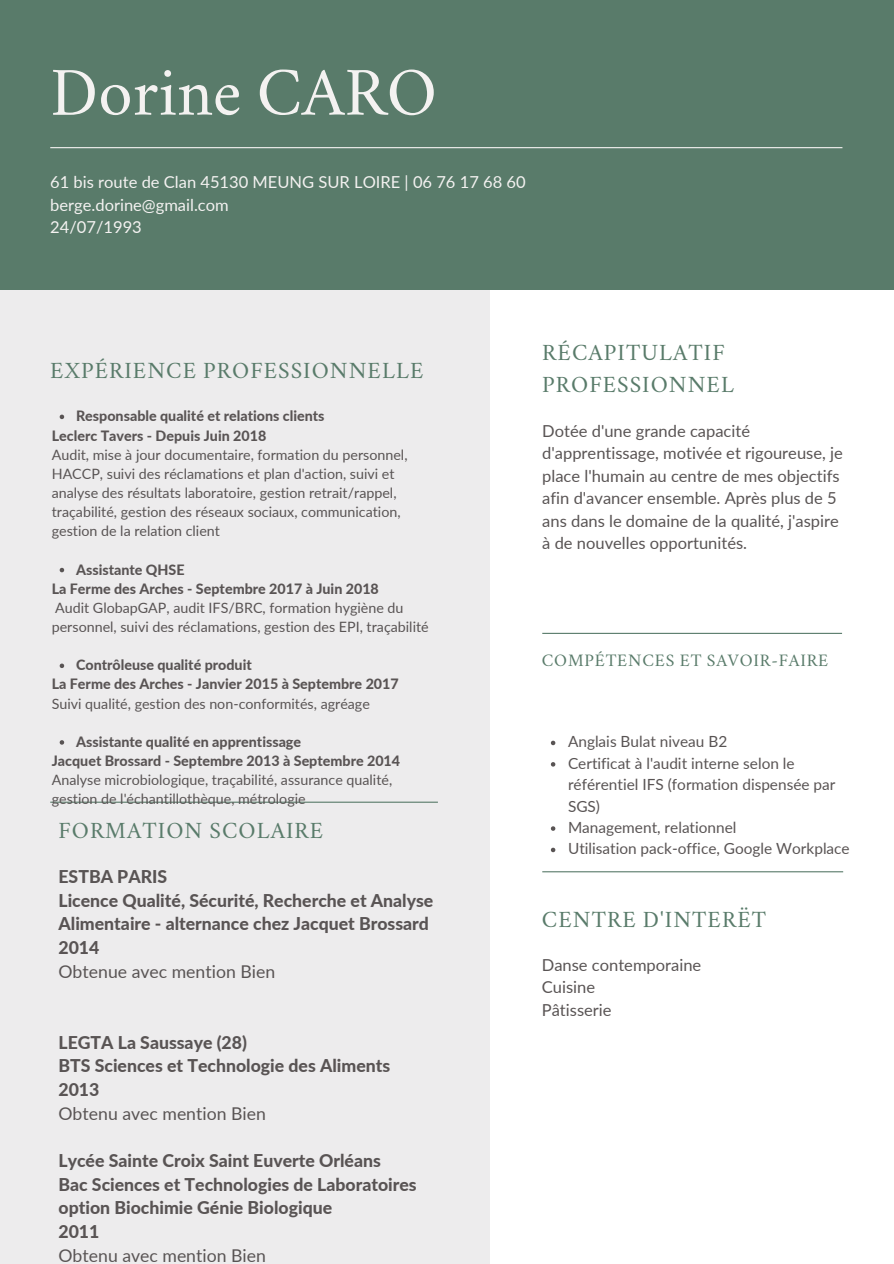
<style>
.page{position:relative;width:894px;height:1264px;background:#fff}
.page>*{position:absolute;margin:0;border:0;box-sizing:border-box;transform-origin:0 0}
.t1{font:67.5px "Crimson";color:#f4f2f1}
.t2{font:22.95px/31.5px "Crimson";letter-spacing:.045em;color:#597b6a}
.t3{font:800 17.7px/23.7px "Lato";color:#595454}
.t4{font:17.7px "Lato";color:#595454}
.t5{font:17.25px "Crimson";letter-spacing:.045em;color:#597b6a}
.t6{font:16.5px/22.5px "Lato";color:#595454}
.t7{font:16.5px "Lato";color:#f4f2f1}
.t8{font:15.45px/21.5px "Lato";color:#595454}
.t9{font:14.25px/19.2px "Lato";color:#595454}
.t10{font:800 14.25px "Lato";color:#595454}
</style>
<div class="page">
<div style="left:0;top:278px;width:489px;height:985px;background:#edeced"></div>
<div style="left:0;top:0;width:893px;height:290px;background:#597b6a"></div>
<hr style="left:50px;top:147px;width:792px;height:1px;background:#f4f2f1">
<hr style="left:542px;top:871px;width:300px;height:1px;background:#597b6a">
<hr style="left:542px;top:633px;width:299px;height:1px;background:#597b6a">
<svg style="left:550px;top:740px;width:5px;height:5px"></svg>
<svg style="left:550px;top:762px;width:5px;height:4px"></svg>
<svg style="left:550px;top:826px;width:5px;height:4px"></svg>
<svg style="left:550px;top:847px;width:5px;height:5px"></svg>
<hr style="left:50px;top:801px;width:388px;height:1px;background:#597b6a">
<svg style="left:60px;top:414px;width:4px;height:5px"></svg>
<svg style="left:60px;top:568px;width:4px;height:4px"></svg>
<svg style="left:60px;top:663px;width:4px;height:5px"></svg>
<svg style="left:60px;top:740px;width:4px;height:4px"></svg>
<p class="t1" style="left:50px;top:64px;width:388px">Dorine CARO</p>
<p class="t7" style="left:50px;top:172px;width:477px">61 bis route de Clan 45130 MEUNG SUR LOIRE | 06 76 17 68 60</p>
<p class="t7" style="left:50px;top:194px;width:180px">berge.dorine@gmail.com</p>
<p class="t7" style="left:50px;top:217px;width:93px">24/07/1993</p>
<p class="t2" style="left:50px;top:357px;width:374px">EXPÉRIENCE PROFESSIONNELLE</p>
<p class="t10" style="left:76px;top:407px;width:250px">Responsable qualité et relations clients</p>
<p class="t10" style="left:52px;top:426px;width:216px">Leclerc Tavers - Depuis Juin 2018</p>
<p class="t9" style="left:52px;top:444px;width:357px">Audit, mise à jour documentaire, formation du personnel, HACCP, suivi des réclamations et plan d'action, suivi et analyse des résultats laboratoire, gestion retrait/rappel, traçabilité, gestion des réseaux sociaux, communication, gestion de la relation client</p>
<p class="t10" style="left:76px;top:560px;width:110px">Assistante QHSE</p>
<p class="t10" style="left:52px;top:579px;width:328px">La Ferme des Arches - Septembre 2017 à Juin 2018</p>
<p class="t9" style="left:52px;top:597px;width:378px">Audit GlobapGAP, audit IFS/BRC, formation hygiène du personnel, suivi des réclamations, gestion des EPI, traçabilité</p>
<p class="t10" style="left:76px;top:656px;width:177px">Contrôleuse qualité produit</p>
<p class="t10" style="left:52px;top:675px;width:348px">La Ferme des Arches - Janvier 2015 à Septembre 2017</p>
<p class="t9" style="left:52px;top:693px;width:319px">Suivi qualité, gestion des non-conformités, agréage</p>
<p class="t10" style="left:76px;top:733px;width:226px">Assistante qualité en apprentissage</p>
<p class="t10" style="left:52px;top:752px;width:350px">Jacquet Brossard - Septembre 2013 à Septembre 2014</p>
<p class="t9" style="left:52px;top:770px;width:342px">Analyse microbiologique, traçabilité, assurance qualité, gestion de l'échantillothèque, métrologie</p>
<p class="t2" style="left:58px;top:817px;width:266px">FORMATION SCOLAIRE</p>
<p class="t3" style="left:58px;top:864px;width:110px">ESTBA PARIS</p>
<p class="t3" style="left:58px;top:888px;width:376px">Licence Qualité, Sécurité, Recherche et Analyse<br>Alimentaire - alternance chez Jacquet Brossard</p>
<p class="t3" style="left:58px;top:935px;width:42px">2014</p>
<p class="t4" style="left:58px;top:960px;width:218px">Obtenue avec mention Bien</p>
<p class="t3" style="left:58px;top:1029px;width:190px">LEGTA La Saussaye (28)</p>
<p class="t3" style="left:58px;top:1053px;width:333px">BTS Sciences et Technologie des Aliments</p>
<p class="t3" style="left:58px;top:1077px;width:42px">2013</p>
<p class="t4" style="left:58px;top:1102px;width:209px">Obtenu avec mention Bien</p>
<p class="t3" style="left:58px;top:1148px;width:324px">Lycée Sainte Croix Saint Euverte Orléans</p>
<p class="t3" style="left:58px;top:1171px;width:359px">Bac Sciences et Technologies de Laboratoires option Biochimie Génie Biologique</p>
<p class="t3" style="left:58px;top:1219px;width:42px">2011</p>
<p class="t4" style="left:58px;top:1243px;width:209px">Obtenu avec mention Bien</p>
<p class="t2" style="left:542px;top:339px;width:193px">RÉCAPITULATIF<br>PROFESSIONNEL</p>
<p class="t6" style="left:542px;top:419px;width:302px">Dotée d'une grande capacité d'apprentissage, motivée et rigoureuse, je place l'humain au centre de mes objectifs afin d'avancer ensemble. Après plus de 5 ans dans le domaine de la qualité, j'aspire à de nouvelles opportunités.</p>
<p class="t5" style="left:541px;top:652px;width:288px">COMPÉTENCES ET SAVOIR-FAIRE</p>
<p class="t8" style="left:568px;top:730px;width:161px">Anglais Bulat niveau B2</p>
<p class="t8" style="left:568px;top:752px;width:269px">Certificat à l'audit interne selon le référentiel IFS (formation dispensée par<br>SGS)</p>
<p class="t8" style="left:568px;top:816px;width:170px">Management, relationnel</p>
<p class="t8" style="left:568px;top:837px;width:283px">Utilisation pack-office, Google Workplace</p>
<p class="t2" style="left:541px;top:905px;width:226px">CENTRE D'INTERËT</p>
<p class="t6" style="left:541px;top:953px;width:161px">Danse contemporaine</p>
<p class="t6" style="left:541px;top:975px;width:55px">Cuisine</p>
<p class="t6" style="left:541px;top:998px;width:71px">Pâtisserie</p>
</div>
